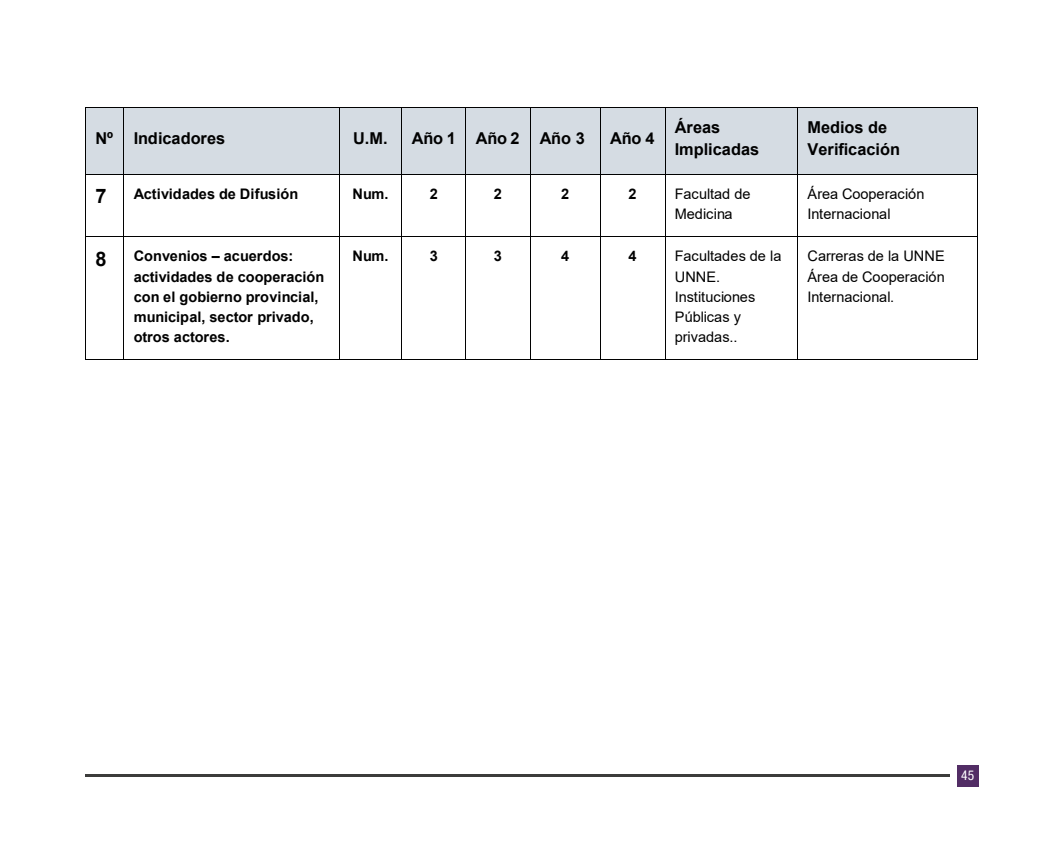
<style>
.page{position:relative;width:1063px;height:851px;background:#fff}
.page>*{position:absolute;margin:0;border:0;box-sizing:border-box;transform-origin:0 0}
.t1{font:700 19.95px "Arial";color:#010101}
.t2{font:700 16.35px/22.5px "Arial";letter-spacing:-.01em;color:#010101}
.t3{font:14.55px/20.1px "Arial";letter-spacing:-.005em;color:#010101}
.t4{font:700 14.55px/20.1px "Arial";letter-spacing:-.005em;color:#010101}
.t5{font:condensed 13.5px "Helvetica Neue LT Std";color:#fff}
</style>
<div class="page">
<hr style="left:85px;top:774px;width:864px;height:2px;background:#3c3c3b">
<div style="left:957px;top:764px;width:21px;height:22px;background:#522d65"></div>
<div style="left:86px;top:107px;width:37px;height:67px;background:#d5dce3"></div>
<div style="left:124px;top:107px;width:215px;height:67px;background:#d5dce3"></div>
<div style="left:340px;top:107px;width:62px;height:67px;background:#d5dce3"></div>
<div style="left:402px;top:107px;width:64px;height:67px;background:#d5dce3"></div>
<div style="left:466px;top:107px;width:63px;height:67px;background:#d5dce3"></div>
<div style="left:531px;top:107px;width:69px;height:67px;background:#d5dce3"></div>
<div style="left:601px;top:107px;width:63px;height:67px;background:#d5dce3"></div>
<div style="left:665px;top:107px;width:132px;height:67px;background:#d5dce3"></div>
<div style="left:798px;top:107px;width:179px;height:67px;background:#d5dce3"></div>
<hr style="left:85px;top:107px;width:1px;height:67px;background:#010101">
<hr style="left:124px;top:107px;width:1px;height:67px;background:#010101">
<hr style="left:339px;top:107px;width:1px;height:67px;background:#010101">
<hr style="left:402px;top:107px;width:1px;height:67px;background:#010101">
<hr style="left:466px;top:107px;width:1px;height:67px;background:#010101">
<hr style="left:530px;top:107px;width:1px;height:67px;background:#010101">
<hr style="left:600px;top:107px;width:1px;height:67px;background:#010101">
<hr style="left:665px;top:107px;width:1px;height:67px;background:#010101">
<hr style="left:797px;top:107px;width:1px;height:67px;background:#010101">
<hr style="left:977px;top:107px;width:1px;height:67px;background:#010101">
<hr style="left:86px;top:174px;width:38px;height:1px;background:#010101">
<hr style="left:124px;top:174px;width:215px;height:1px;background:#010101">
<hr style="left:340px;top:174px;width:62px;height:1px;background:#010101">
<hr style="left:402px;top:174px;width:64px;height:1px;background:#010101">
<hr style="left:466px;top:174px;width:64px;height:1px;background:#010101">
<hr style="left:531px;top:174px;width:69px;height:1px;background:#010101">
<hr style="left:601px;top:174px;width:64px;height:1px;background:#010101">
<hr style="left:665px;top:174px;width:132px;height:1px;background:#010101">
<hr style="left:798px;top:174px;width:179px;height:1px;background:#010101">
<hr style="left:86px;top:107px;width:38px;height:1px;background:#010101">
<hr style="left:124px;top:107px;width:215px;height:1px;background:#010101">
<hr style="left:340px;top:107px;width:62px;height:1px;background:#010101">
<hr style="left:402px;top:107px;width:64px;height:1px;background:#010101">
<hr style="left:466px;top:107px;width:64px;height:1px;background:#010101">
<hr style="left:531px;top:107px;width:69px;height:1px;background:#010101">
<hr style="left:601px;top:107px;width:64px;height:1px;background:#010101">
<hr style="left:665px;top:107px;width:132px;height:1px;background:#010101">
<hr style="left:798px;top:107px;width:179px;height:1px;background:#010101">
<hr style="left:85px;top:174px;width:1px;height:62px;background:#010101">
<hr style="left:124px;top:174px;width:1px;height:62px;background:#010101">
<hr style="left:339px;top:174px;width:1px;height:62px;background:#010101">
<hr style="left:402px;top:174px;width:1px;height:62px;background:#010101">
<hr style="left:466px;top:174px;width:1px;height:62px;background:#010101">
<hr style="left:530px;top:174px;width:1px;height:62px;background:#010101">
<hr style="left:600px;top:174px;width:1px;height:62px;background:#010101">
<hr style="left:665px;top:174px;width:1px;height:62px;background:#010101">
<hr style="left:797px;top:174px;width:1px;height:62px;background:#010101">
<hr style="left:977px;top:174px;width:1px;height:62px;background:#010101">
<hr style="left:86px;top:236px;width:38px;height:1px;background:#010101">
<hr style="left:124px;top:236px;width:215px;height:1px;background:#010101">
<hr style="left:340px;top:236px;width:62px;height:1px;background:#010101">
<hr style="left:402px;top:236px;width:64px;height:1px;background:#010101">
<hr style="left:466px;top:236px;width:64px;height:1px;background:#010101">
<hr style="left:531px;top:236px;width:69px;height:1px;background:#010101">
<hr style="left:601px;top:236px;width:64px;height:1px;background:#010101">
<hr style="left:665px;top:236px;width:132px;height:1px;background:#010101">
<hr style="left:798px;top:236px;width:179px;height:1px;background:#010101">
<hr style="left:85px;top:237px;width:1px;height:122px;background:#010101">
<hr style="left:86px;top:359px;width:38px;height:1px;background:#010101">
<hr style="left:124px;top:237px;width:1px;height:122px;background:#010101">
<hr style="left:124px;top:359px;width:215px;height:1px;background:#010101">
<hr style="left:339px;top:237px;width:1px;height:122px;background:#010101">
<hr style="left:340px;top:359px;width:62px;height:1px;background:#010101">
<hr style="left:402px;top:237px;width:1px;height:122px;background:#010101">
<hr style="left:402px;top:359px;width:64px;height:1px;background:#010101">
<hr style="left:466px;top:237px;width:1px;height:122px;background:#010101">
<hr style="left:466px;top:359px;width:64px;height:1px;background:#010101">
<hr style="left:530px;top:237px;width:1px;height:122px;background:#010101">
<hr style="left:531px;top:359px;width:69px;height:1px;background:#010101">
<hr style="left:600px;top:237px;width:1px;height:122px;background:#010101">
<hr style="left:601px;top:359px;width:64px;height:1px;background:#010101">
<hr style="left:665px;top:237px;width:1px;height:122px;background:#010101">
<hr style="left:665px;top:359px;width:132px;height:1px;background:#010101">
<hr style="left:797px;top:237px;width:1px;height:122px;background:#010101">
<hr style="left:798px;top:359px;width:179px;height:1px;background:#010101">
<hr style="left:977px;top:237px;width:1px;height:122px;background:#010101">
<p class="t2" style="left:96px;top:127px;width:19px">Nº</p>
<p class="t2" style="left:134px;top:127px;width:93px">Indicadores</p>
<p class="t2" style="left:353px;top:127px;width:36px">U.M.</p>
<p class="t2" style="left:412px;top:127px;width:175px">Año 1 Año 2 Año 3</p>
<p class="t2" style="left:610px;top:127px;width:46px">Año 4</p>
<p class="t2" style="left:675px;top:116px;width:86px">Áreas<br>Implicadas</p>
<p class="t2" style="left:808px;top:116px;width:94px">Medios de<br>Verificación</p>
<h1 class="t1" style="left:96px;top:182px;width:13px">7</h1>
<p class="t4" style="left:134px;top:184px;width:166px">Actividades de Difusión</p>
<p class="t4" style="left:352px;top:184px;width:38px">Num.</p>
<p class="t4" style="left:430px;top:184px;width:10px">2</p>
<p class="t4" style="left:494px;top:184px;width:10px">2</p>
<p class="t4" style="left:561px;top:184px;width:10px">2</p>
<p class="t4" style="left:628px;top:184px;width:10px">2</p>
<p class="t3" style="left:675px;top:184px;width:77px">Facultad de<br>Medicina</p>
<p class="t3" style="left:807px;top:184px;width:119px">Área Cooperación<br>Internacional</p>
<h1 class="t1" style="left:96px;top:244px;width:13px">8</h1>
<p class="t4" style="left:134px;top:246px;width:192px">Convenios – acuerdos: actividades de cooperación con el gobierno provincial, municipal, sector privado, otros actores.</p>
<p class="t4" style="left:353px;top:246px;width:38px">Num.</p>
<p class="t4" style="left:430px;top:246px;width:10px">3</p>
<p class="t4" style="left:494px;top:246px;width:10px">3</p>
<p class="t4" style="left:561px;top:246px;width:10px">4</p>
<p class="t4" style="left:628px;top:246px;width:10px">4</p>
<p class="t3" style="left:675px;top:246px;width:108px">Facultades de la<br>UNNE.<br>Instituciones<br>Públicas y privadas..</p>
<p class="t3" style="left:807px;top:246px;width:139px;text-align:justify">Carreras de la UNNE Área de Cooperación Internacional.</p>
<p class="t5" style="left:961px;top:767px;width:14px">45</p>
</div>
